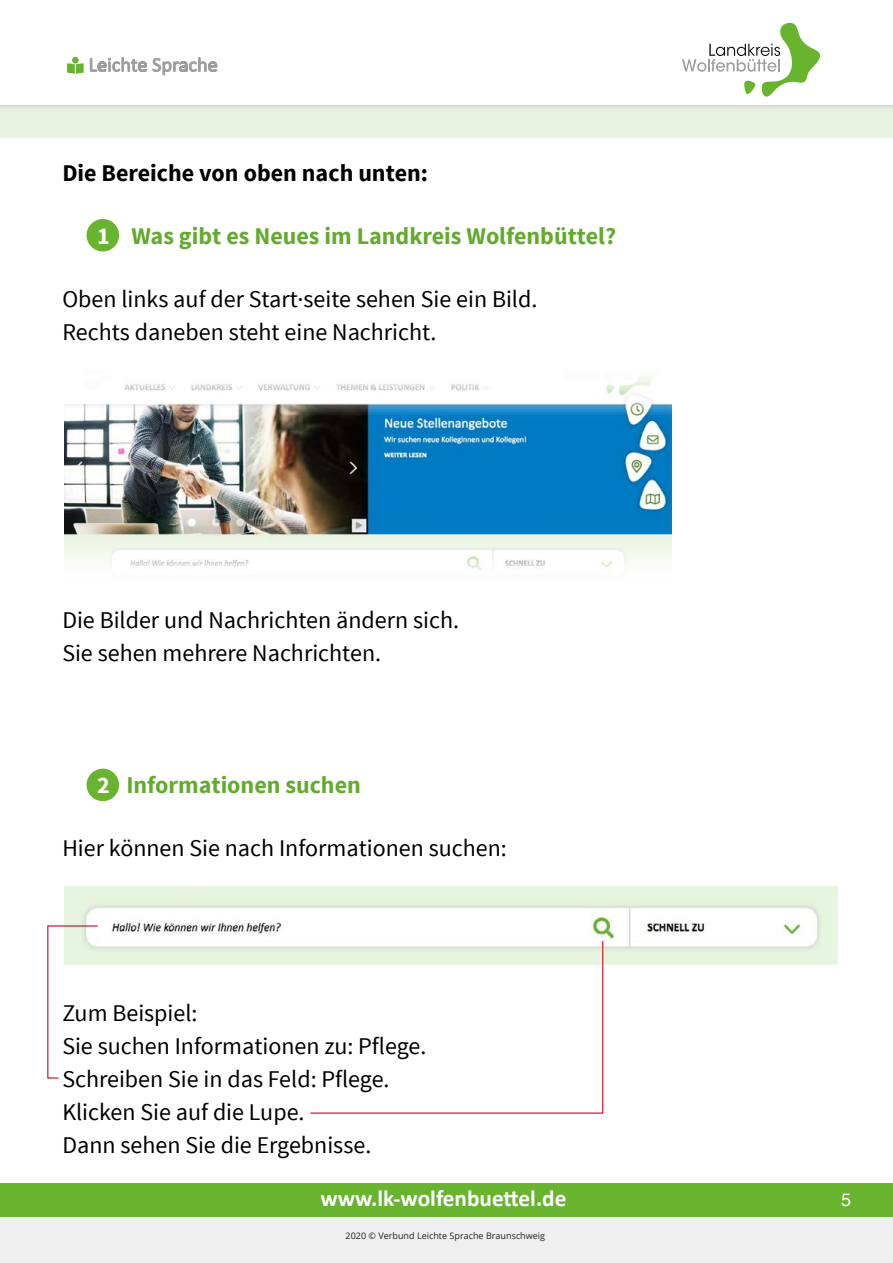
<style>
.page{position:relative;width:893px;height:1263px;background:#fff}
.page>*{position:absolute;margin:0;border:0;box-sizing:border-box;transform-origin:0 0}
.t1{font:24px/33px "Source Sans Pro";color:#000}
.t2{font:700 24px "Source Sans Pro";color:#63aa2e}
.t3{font:700 24px "Source Sans Pro";color:#000}
.t4{font:700 23.25px "Calibri";color:#fff}
.t5{font:18px "Helvetica";color:#fff}
.t6{font:9px "Open Sans";color:#222}
.s1{color:#fff}
</style>
<div class="page">
<div style="left:0;top:1183px;width:893px;height:36px;background:#69b42e"></div>
<div style="left:0;top:1217px;width:893px;height:46px;background:#efefef"></div>
<div style="left:0;top:105px;width:893px;height:32px;background:linear-gradient(to right,#e7f3df,#e7f3df)"></div>
<svg style="left:682px;top:22px;width:138px;height:75px"></svg>
<svg style="left:90px;top:57px;width:127px;height:19px"></svg>
<svg style="left:67px;top:63px;width:17px;height:11px"></svg>
<div style="left:72px;top:57px;width:7px;height:7px;background:#69b42e;border-radius:50%"></div>
<div style="left:87px;top:769px;width:32px;height:32px;background:#69b42e;border-radius:50%"></div>
<div style="left:87px;top:219px;width:32px;height:32px;background:#69b42e;border-radius:50%"></div>
<img style="left:65px;top:887px;width:772px;height:78px">
<img style="left:65px;top:374px;width:606px;height:197px">
<svg style="left:309px;top:940px;width:295px;height:174px"></svg>
<svg style="left:47px;top:925px;width:52px;height:154px"></svg>
<p class="t3" style="left:62px;top:157px;width:367px">Die Bereiche von oben nach unten:</p>
<p class="t2" style="left:97px;top:220px;width:520px"><span class="s1">1</span> Was gibt es Neues im Landkreis Wolfenbüttel?</p>
<p class="t1" style="left:62px;top:283px;width:476px">Oben links auf der Start·seite sehen Sie ein Bild.<br>Rechts daneben steht eine Nachricht.</p>
<p class="t1" style="left:62px;top:604px;width:398px">Die Bilder und Nachrichten ändern sich.<br>Sie sehen mehrere Nachrichten.</p>
<p class="t2" style="left:97px;top:769px;width:265px"><span class="s1">2</span> Informationen suchen</p>
<p class="t1" style="left:62px;top:832px;width:446px">Hier können Sie nach Informationen suchen:</p>
<p class="t1" style="left:62px;top:997px;width:365px">Zum Beispiel:<br>Sie suchen Informationen zu: Pflege.<br>Schreiben Sie in das Feld: Pflege.<br>Klicken Sie auf die Lupe.<br>Dann sehen Sie die Ergebnisse.</p>
<p class="t4" style="left:320px;top:1183px;width:248px">www.lk-wolfenbuettel.de</p>
<p class="t6" style="left:345px;top:1229px;width:201px">2020 © Verbund Leichte Sprache Braunschweig</p>
<p class="t5" style="left:841px;top:1185px;width:12px">5</p>
</div>
